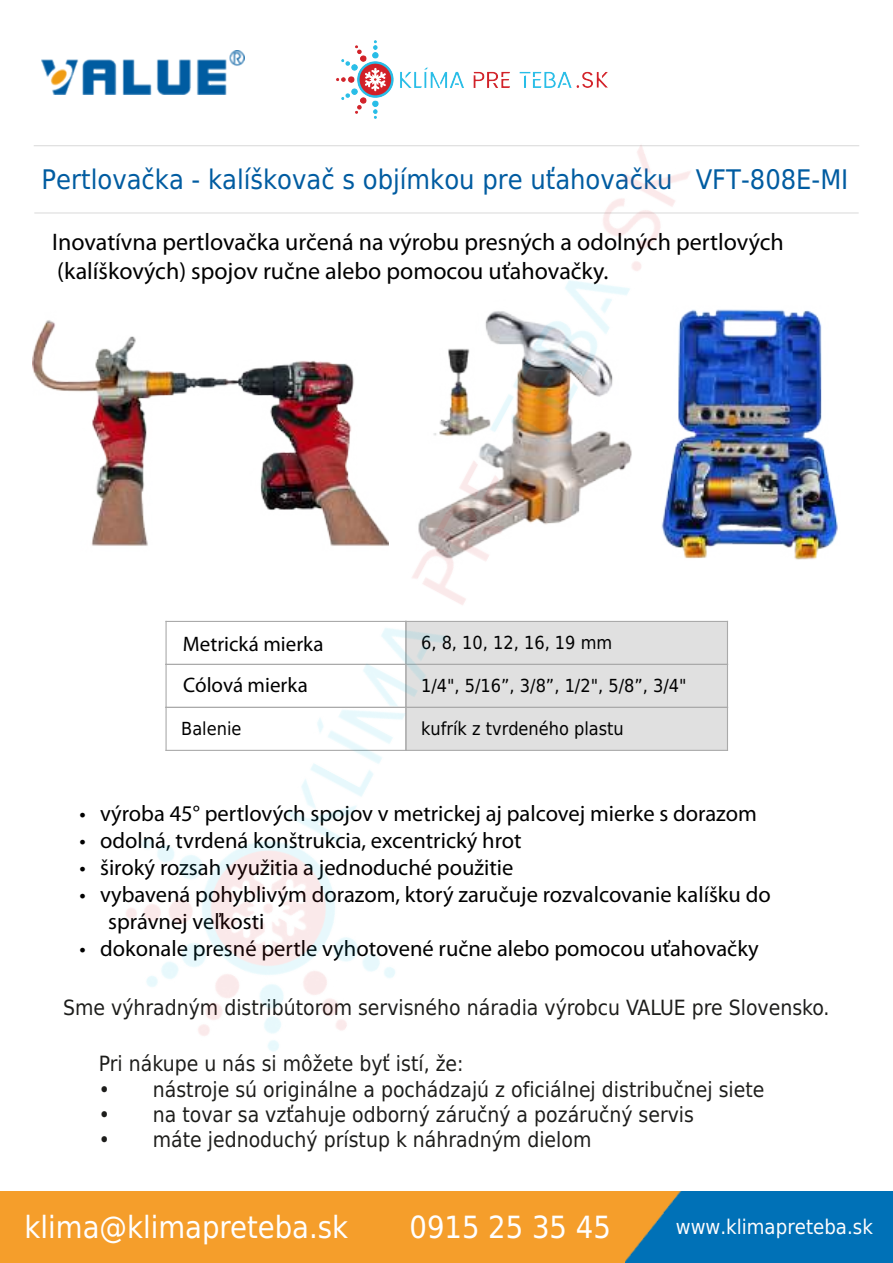
<style>
.page{position:relative;width:893px;height:1263px;background:#fff}
.page>*{position:absolute;margin:0;border:0;box-sizing:border-box;transform-origin:0 0}
.t1{font:30.6px "DejaVu Sans Condensed";color:#fff}
.t2{font:27px "DejaVu Sans Condensed";color:#005ca1}
.t3{font:24px/28.8px "Myriad Pro";color:#000}
.t4{font:22.5px/27px "Myriad Pro";color:#000}
.t5{font:21px "DejaVu Sans Condensed";color:#1d1d1b}
.t6{font:21px/41px "Myriad Pro";color:#000}
.t7{font:20.25px "DejaVu Sans Condensed";color:#fffdfd}
.t8{font:18px "DejaVu Sans Condensed";color:#000}
</style>
<div class="page">
<div style="left:0;top:1191px;width:625px;height:71px;background:#f59e2b"></div>
<div style="left:681px;top:1191px;width:212px;height:71px;background:#0071b7"></div>
<img style="left:625px;top:1191px;width:56px;height:71px">
<img style="left:32px;top:50px;width:827px;height:1002px">
<img style="left:321px;top:40px;width:301px;height:94px">
<p class="t2" style="left:42px;top:157px;width:808px">Pertlovačka - kalíškovač s objímkou pre uťahovačku VFT-808E-MI</p>
<p class="t3" style="left:52px;top:227px;width:733px">Inovatívna pertlovačka určená na výrobu presných a odolných pertlových (kalíškových) spojov ručne alebo pomocou uťahovačky.</p>
<p class="t6" style="left:183px;top:623px;width:142px">Metrická mierka<br>Cólová mierka</p>
<p class="t8" style="left:421px;top:628px;width:193px">6, 8, 10, 12, 16, 19 mm</p>
<p class="t8" style="left:421px;top:671px;width:267px">1/4", 5/16”, 3/8”, 1/2", 5/8”, 3/4"</p>
<p class="t8" style="left:181px;top:714px;width:62px">Balenie</p>
<p class="t8" style="left:421px;top:714px;width:204px">kufrík z tvrdeného plastu</p>
<p class="t4" style="left:79px;top:799px;width:679px">• výroba 45° pertlových spojov v metrickej aj palcovej mierke s dorazom</p>
<p class="t4" style="left:79px;top:826px;width:444px">• odolná, tvrdená konštrukcia, excentrický hrot</p>
<p class="t4" style="left:79px;top:853px;width:435px">• široký rozsah využitia a jednoduché použitie</p>
<p class="t4" style="left:108px;top:880px;width:664px;text-indent:-29px">• vybavená pohyblivým dorazom, ktorý zaručuje rozvalcovanie kalíšku do správnej veľkosti</p>
<p class="t4" style="left:79px;top:934px;width:681px">• dokonale presné pertle vyhotovené ručne alebo pomocou uťahovačky</p>
<p class="t5" style="left:63px;top:990px;width:768px">Sme výhradným distribútorom servisného náradia výrobcu VALUE pre Slovensko.</p>
<p class="t5" style="left:99px;top:1047px;width:366px">Pri nákupe u nás si môžete byť istí, že:</p>
<p class="t5" style="left:99px;top:1072px;width:667px">• nástroje sú originálne a pochádzajú z oficiálnej distribučnej siete</p>
<p class="t5" style="left:99px;top:1097px;width:597px">• na tovar sa vzťahuje odborný záručný a pozáručný servis</p>
<p class="t5" style="left:99px;top:1122px;width:494px">• máte jednoduchý prístup k náhradným dielom</p>
<h1 class="t1" style="left:25px;top:1202px;width:325px">klima@klimapreteba.sk</h1>
<h1 class="t1" style="left:409px;top:1202px;width:203px">0915 25 35 45</h1>
<p class="t7" style="left:676px;top:1210px;width:199px">www.klimapreteba.sk</p>
</div>
